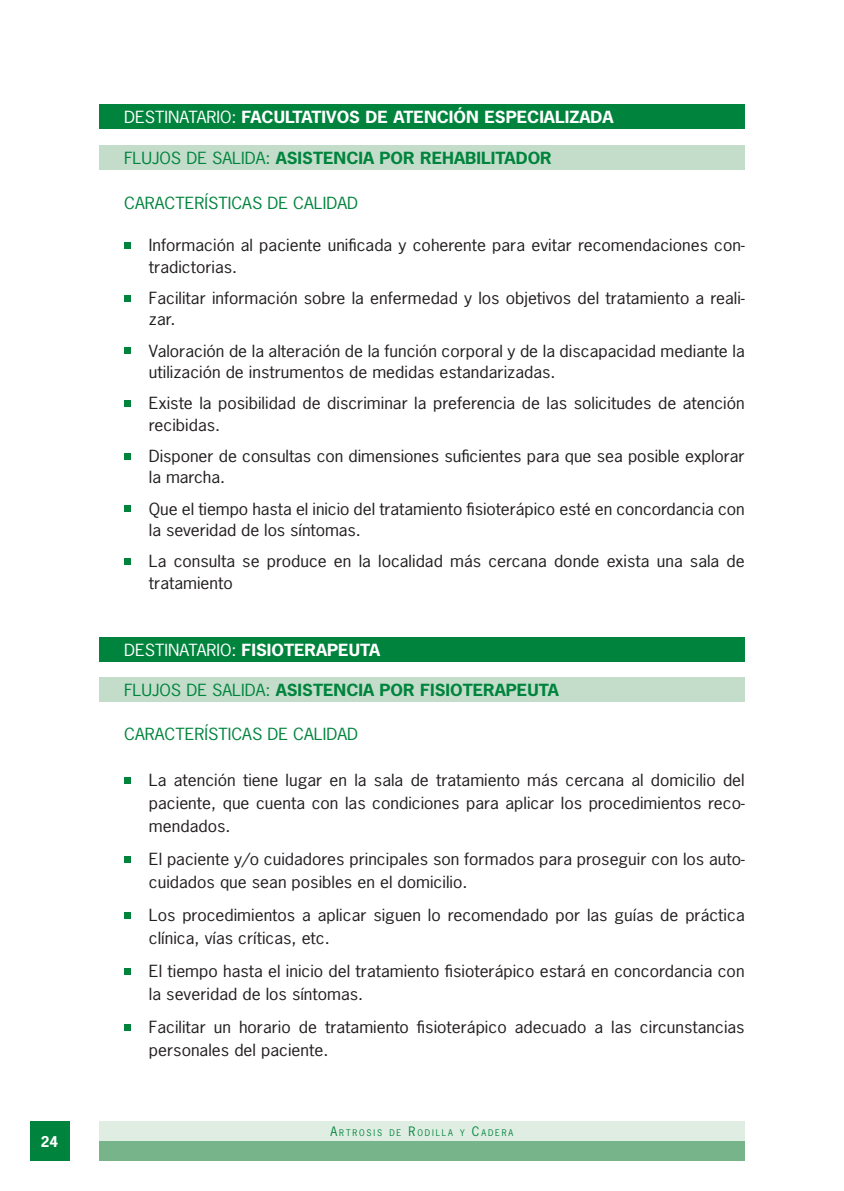
<style>
.page{position:relative;width:844px;height:1191px;background:#fff}
.page>*{position:absolute;margin:0;border:0;box-sizing:border-box;transform-origin:0 0}
.t1{font:15.75px/21.3px "News Gothic";color:#231f20;scale:1.11 1}
.t2{font:700 15.75px "News Gothic";color:#00843d;scale:1.11 1}
.t3{font:700 15.75px "News Gothic";color:#fff;scale:1.11 1}
.t4{font:15.75px "News Gothic";color:#00843d;scale:1.11 1}
.t5{font:700 14px "News Gothic";color:#fff}
.t6{font:8.58px "News Gothic";letter-spacing:.215em;color:#00843d}
.s1{font-weight:400}
.s2{font-size:12.25px}
</style>
<div class="page">
<div style="left:30px;top:1121px;width:39px;height:40px;background:#00843d"></div>
<div style="left:99px;top:1141px;width:645px;height:20px;background:#77b48a"></div>
<div style="left:99px;top:1121px;width:645px;height:20px;background:#e0ede2"></div>
<div style="left:99px;top:104px;width:645px;height:25px;background:#00843d"></div>
<div style="left:99px;top:145px;width:645px;height:25px;background:#c4ddcb"></div>
<svg style="left:124px;top:243px;width:6px;height:6px"></svg>
<svg style="left:124px;top:295px;width:6px;height:6px"></svg>
<svg style="left:124px;top:348px;width:6px;height:6px"></svg>
<div style="left:124px;top:400px;width:6px;height:7px;background:#00843d"></div>
<svg style="left:124px;top:453px;width:6px;height:6px"></svg>
<svg style="left:124px;top:506px;width:6px;height:6px"></svg>
<svg style="left:124px;top:558px;width:6px;height:6px"></svg>
<div style="left:99px;top:637px;width:645px;height:24px;background:#00843d"></div>
<div style="left:99px;top:677px;width:645px;height:25px;background:#c4ddcb"></div>
<svg style="left:124px;top:777px;width:6px;height:6px"></svg>
<svg style="left:124px;top:856px;width:6px;height:6px"></svg>
<svg style="left:124px;top:912px;width:6px;height:6px"></svg>
<svg style="left:124px;top:968px;width:6px;height:6px"></svg>
<svg style="left:124px;top:1024px;width:6px;height:6px"></svg>
<p class="t5" style="left:41px;top:1132px;width:19px">24</p>
<p class="t3" style="left:124px;top:107px;width:442px"><span class="s1">DESTINATARIO:</span> FACULTATIVOS DE ATENCIÓN ESPECIALIZADA</p>
<p class="t2" style="left:124px;top:147px;width:386px"><span class="s1">FLUJOS DE SALIDA:</span> ASISTENCIA POR REHABILITADOR</p>
<p class="t4" style="left:124px;top:193px;width:212px">CARACTERÍSTICAS DE CALIDAD</p>
<p class="t1" style="left:149px;top:235px;width:538px">Información al paciente unificada y coherente para evitar recomendaciones con&shy;tradictorias.</p>
<p class="t1" style="left:149px;top:287px;width:538px">Facilitar información sobre la enfermedad y los objetivos del tratamiento a reali&shy;zar.</p>
<p class="t1" style="left:149px;top:340px;width:538px">Valoración de la alteración de la función corporal y de la discapacidad mediante la utilización de instrumentos de medidas estandarizadas.</p>
<p class="t1" style="left:149px;top:392px;width:538px">Existe la posibilidad de discriminar la preferencia de las solicitudes de atención recibidas.</p>
<p class="t1" style="left:149px;top:445px;width:538px">Disponer de consultas con dimensiones suficientes para que sea posible explorar la marcha.</p>
<p class="t1" style="left:149px;top:498px;width:538px">Que el tiempo hasta el inicio del tratamiento fisioterápico esté en concordancia con la severidad de los síntomas.</p>
<p class="t1" style="left:149px;top:550px;width:538px">La consulta se produce en la localidad más cercana donde exista una sala de tratamiento</p>
<p class="t3" style="left:124px;top:639px;width:232px"><span class="s1">DESTINATARIO:</span> FISIOTERAPEUTA</p>
<p class="t2" style="left:124px;top:680px;width:393px"><span class="s1">FLUJOS DE SALIDA:</span> ASISTENCIA POR FISIOTERAPEUTA</p>
<p class="t4" style="left:124px;top:723px;width:212px">CARACTERÍSTICAS DE CALIDAD</p>
<p class="t1" style="left:149px;top:768px;width:538px;line-height:23.1px;text-align:justify">La atención tiene lugar en la sala de tratamiento más cercana al domicilio del paciente, que cuenta con las condiciones para aplicar los procedimientos reco&shy;mendados.</p>
<p class="t1" style="left:149px;top:847px;width:538px;line-height:23.1px">El paciente y/o cuidadores principales son formados para proseguir con los auto&shy;cuidados que sean posibles en el domicilio.</p>
<p class="t1" style="left:149px;top:903px;width:538px;line-height:23.1px">Los procedimientos a aplicar siguen lo recomendado por las guías de práctica clínica, vías críticas, etc.</p>
<p class="t1" style="left:149px;top:959px;width:538px;line-height:23.1px">El tiempo hasta el inicio del tratamiento fisioterápico estará en concordancia con la severidad de los síntomas.</p>
<p class="t1" style="left:149px;top:1015px;width:538px;line-height:23.1px">Facilitar un horario de tratamiento fisioterápico adecuado a las circunstancias personales del paciente.</p>
<p class="t6" style="left:330px;top:1127px;width:184px"><span class="s2">A</span>RTROSIS DE <span class="s2">R</span>ODILLA Y <span class="s2">C</span>ADERA</p>
</div>
